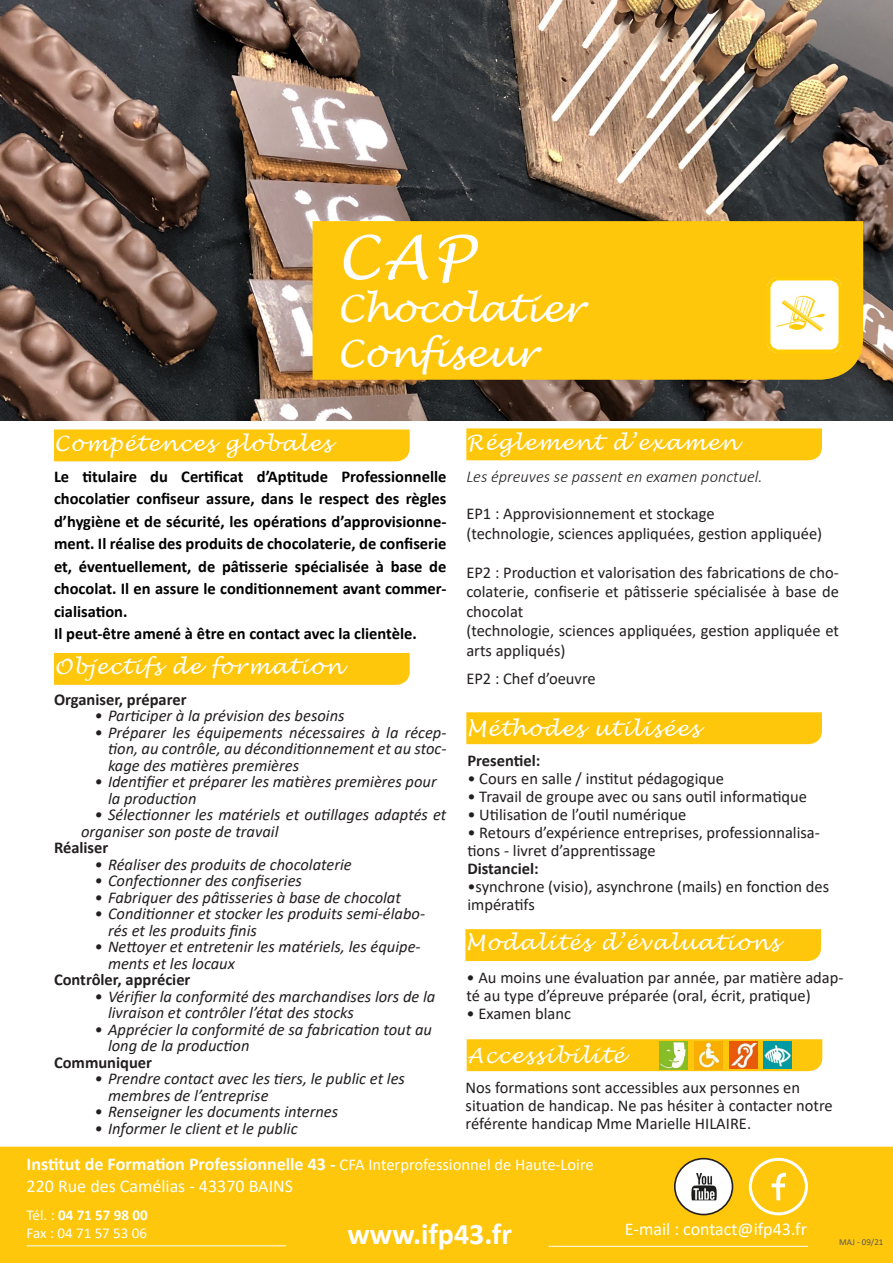
<style>
.page{position:relative;width:893px;height:1263px;background:#fff}
.page>*{position:absolute;margin:0;border:0;box-sizing:border-box;transform-origin:0 0}
.t1{font:italic 60px "Lucida Handwriting";color:#fff}
.t2{font:italic 37.5px "Lucida Handwriting";color:#fff}
.t3{font:700 30px "Calibri";color:#fff}
.t4{font:italic 21px "Lucida Handwriting";letter-spacing:.06em;color:#fff}
.t5{font:700 18px/21.6px "Calibri";color:#fff}
.t6{font:18px "Calibri";color:#fff}
.t7{font:italic 16.5px/16.5px "Calibri";color:#231f20}
.t8{font:16.5px/18px "Calibri";color:#231f20}
.t9{font:700 16.5px/22.5px "Calibri";color:#000;text-align:justify}
.t10{font:700 16.5px "Calibri";color:#231f20}
.t11{font:italic 300 16.5px "Calibri";color:#231f20}
.t12{font:700 15px "Calibri";color:#fff}
.t13{font:15px "Calibri";color:#fff}
.t14{font:9px "Calibri";color:#57585a}
.s1{font-weight:400;font-size:16.5px}
.s2{font-weight:400}
</style>
<div class="page">
<img style="left:0;top:0;width:893px;height:421px">
<div style="left:313px;top:221px;width:550px;height:159px;background:#fec70c"></div>
<img style="left:767px;top:277px;width:75px;height:76px">
<div style="left:54px;top:429px;width:356px;height:32px;background:#fec70c"></div>
<div style="left:0;top:1147px;width:893px;height:116px;background:#fec70c"></div>
<hr style="left:27px;top:1245px;width:259px;height:1px;background:#fff">
<hr style="left:549px;top:1246px;width:259px;height:1px;background:#fff">
<div style="left:749px;top:1158px;width:59px;height:57px;border:3px solid #fff;border-radius:50%"></div>
<svg style="left:771px;top:1171px;width:15px;height:29px"></svg>
<div style="left:675px;top:1159px;width:57px;height:55px;background:#fff;border-radius:50%"></div>
<div style="left:674px;top:1158px;width:59px;height:57px;border:2px solid #231f20;border-radius:50%"></div>
<img style="left:692px;top:1173px;width:25px;height:26px">
<div style="left:690px;top:1168px;width:33px;height:33px;border:1px solid #fff"></div>
<div style="left:466px;top:428px;width:356px;height:32px;background:#fec70c"></div>
<div style="left:466px;top:712px;width:356px;height:32px;background:#fec70c"></div>
<div style="left:465px;top:929px;width:356px;height:32px;background:#fec70c"></div>
<svg style="left:467px;top:1039px;width:355px;height:32px;background:#fbc610"></svg>
<img style="left:660px;top:1042px;width:28px;height:27px">
<img style="left:694px;top:1042px;width:28px;height:27px">
<img style="left:729px;top:1041px;width:28px;height:27px">
<img style="left:764px;top:1041px;width:28px;height:28px">
<div style="left:54px;top:653px;width:356px;height:32px;background:#fec70c"></div>
<p class="t1" style="left:337px;top:221px;width:138px">CAP</p>
<p class="t2" style="left:337px;top:286px;width:248px">Chocolatier</p>
<p class="t2" style="left:337px;top:331px;width:201px">Confiseur</p>
<p class="t4" style="left:54px;top:430px;width:279px">Compétences globales</p>
<p class="t9" style="left:54px;top:465px;width:394px">Le titulaire du Certificat d’Aptitude Professionnelle chocolatier confiseur assure, dans le respect des règles d’hygiène et de sécurité, les opérations d’approvisionne&shy;ment. Il réalise des produits de chocolaterie, de confiserie et, éventuellement, de pâtisserie spécialisée à base de chocolat. Il en assure le conditionnement avant commer&shy;cialisation.</p>
<p class="t9" style="left:54px;top:622px;width:364px">Il peut-être amené à être en contact avec la clientèle.</p>
<p class="t4" style="left:54px;top:654px;width:290px">Objectifs de formation</p>
<p class="t10" style="left:54px;top:687px;width:134px">Organiser, préparer</p>
<p class="t7" style="left:94px;top:707px;width:252px">• Participer à la prévision des besoins</p>
<p class="t7" style="left:108px;top:723px;width:340px;text-align:justify;text-indent:-14px">• Préparer les équipements nécessaires à la récep&shy;tion, au contrôle, au déconditionnement et au stoc&shy;kage des matières premières</p>
<p class="t7" style="left:108px;top:773px;width:330px;text-indent:-14px">• Identifier et préparer les matières premières pour la production</p>
<p class="t7" style="left:81px;top:806px;width:367px;text-indent:14px">• Sélectionner les matériels et outillages adaptés et organiser son poste de travail</p>
<p class="t10" style="left:54px;top:836px;width:56px">Réaliser</p>
<p class="t7" style="left:94px;top:855px;width:259px">• Réaliser des produits de chocolaterie</p>
<p class="t7" style="left:94px;top:872px;width:209px">• Confectionner des confiseries</p>
<p class="t7" style="left:94px;top:888px;width:308px">• Fabriquer des pâtisseries à base de chocolat</p>
<p class="t7" style="left:108px;top:905px;width:319px;text-indent:-14px">• Conditionner et stocker les produits semi-élabo&shy;rés et les produits finis</p>
<p class="t7" style="left:108px;top:938px;width:314px;text-indent:-14px">• Nettoyer et entretenir les matériels, les équipe&shy;ments et les locaux</p>
<p class="t10" style="left:54px;top:968px;width:138px">Contrôler, apprécier</p>
<p class="t7" style="left:108px;top:987px;width:329px;text-indent:-14px">• Vérifier la conformité des marchandises lors de la livraison et contrôler l’état des stocks</p>
<p class="t7" style="left:108px;top:1020px;width:325px;text-indent:-14px">• Apprécier la conformité de sa fabrication tout au long de la production</p>
<p class="t10" style="left:54px;top:1050px;width:100px">Communiquer</p>
<p class="t7" style="left:108px;top:1070px;width:298px;text-indent:-14px">• Prendre contact avec les tiers, le public et les membres de l’entreprise</p>
<p class="t7" style="left:94px;top:1103px;width:245px">• Renseigner les documents internes</p>
<p class="t7" style="left:94px;top:1119px;width:205px">• Informer le client et le public</p>
<p class="t4" style="left:466px;top:429px;width:273px">Réglement d’examen</p>
<p class="t11" style="left:466px;top:466px;width:298px">Les épreuves se passent en examen ponctuel.</p>
<p class="t8" style="left:466px;top:504px;width:250px">EP1 : Approvisionnement et stockage</p>
<p class="t8" style="left:466px;top:524px;width:357px">(technologie, sciences appliquées, gestion appliquée)</p>
<p class="t8" style="left:466px;top:562px;width:374px;line-height:19.5px;text-align:justify">EP2 : Production et valorisation des fabrications de cho&shy;colaterie, confiserie et pâtisserie spécialisée à base de chocolat</p>
<p class="t8" style="left:466px;top:621px;width:374px;line-height:19.5px">(technologie, sciences appliquées, gestion appliquée et arts appliqués)</p>
<p class="t8" style="left:466px;top:669px;width:131px">EP2 : Chef d’oeuvre</p>
<p class="t4" style="left:466px;top:715px;width:234px">Méthodes utilisées</p>
<p class="t10" style="left:467px;top:749px;width:74px">Presentiel:</p>
<p class="t8" style="left:467px;top:769px;width:258px">• Cours en salle / institut pédagogique</p>
<p class="t8" style="left:467px;top:787px;width:341px">• Travail de groupe avec ou sans outil informatique</p>
<p class="t8" style="left:467px;top:805px;width:220px">• Utilisation de l’outil numérique</p>
<p class="t8" style="left:467px;top:823px;width:354px">• Retours d’expérience entreprises, professionnalisa&shy;tions - livret d’apprentissage</p>
<p class="t10" style="left:467px;top:857px;width:73px">Distanciel:</p>
<p class="t8" style="left:467px;top:877px;width:363px">•synchrone (visio), asynchrone (mails) en fonction des impératifs</p>
<p class="t4" style="left:465px;top:930px;width:315px">Modalités d’évaluations</p>
<p class="t8" style="left:466px;top:968px;width:379px">• Au moins une évaluation par année, par matière adap&shy;té au type d’épreuve préparée (oral, écrit, pratique)</p>
<p class="t8" style="left:466px;top:1004px;width:106px">• Examen blanc</p>
<p class="t4" style="left:467px;top:1042px;width:159px">Accessibilité</p>
<p class="t8" style="left:466px;top:1078px;width:369px">Nos formations sont accessibles aux personnes en situation de handicap. Ne pas hésiter à contacter notre référente handicap Mme Marielle HILAIRE.</p>
<p class="t5" style="left:27px;top:1153px;width:569px">Institut de Formation Professionnelle 43 - <span class="s1">CFA Interprofessionnel de Haute-Loire<br></span><span class="s2">220 Rue des Camélias - 43370 BAINS</span></p>
<p class="t12" style="left:27px;top:1204px;width:123px"><span class="s2">Tél. :</span> 04 71 57 98 00</p>
<p class="t13" style="left:27px;top:1222px;width:122px">Fax : 04 71 57 53 06</p>
<p class="t3" style="left:347px;top:1212px;width:166px">www.ifp43.fr</p>
<p class="t6" style="left:625px;top:1217px;width:183px">E-mail : contact@ifp43.fr</p>
<p class="t14" style="left:839px;top:1236px;width:46px">MAJ - 09/21</p>
</div>
